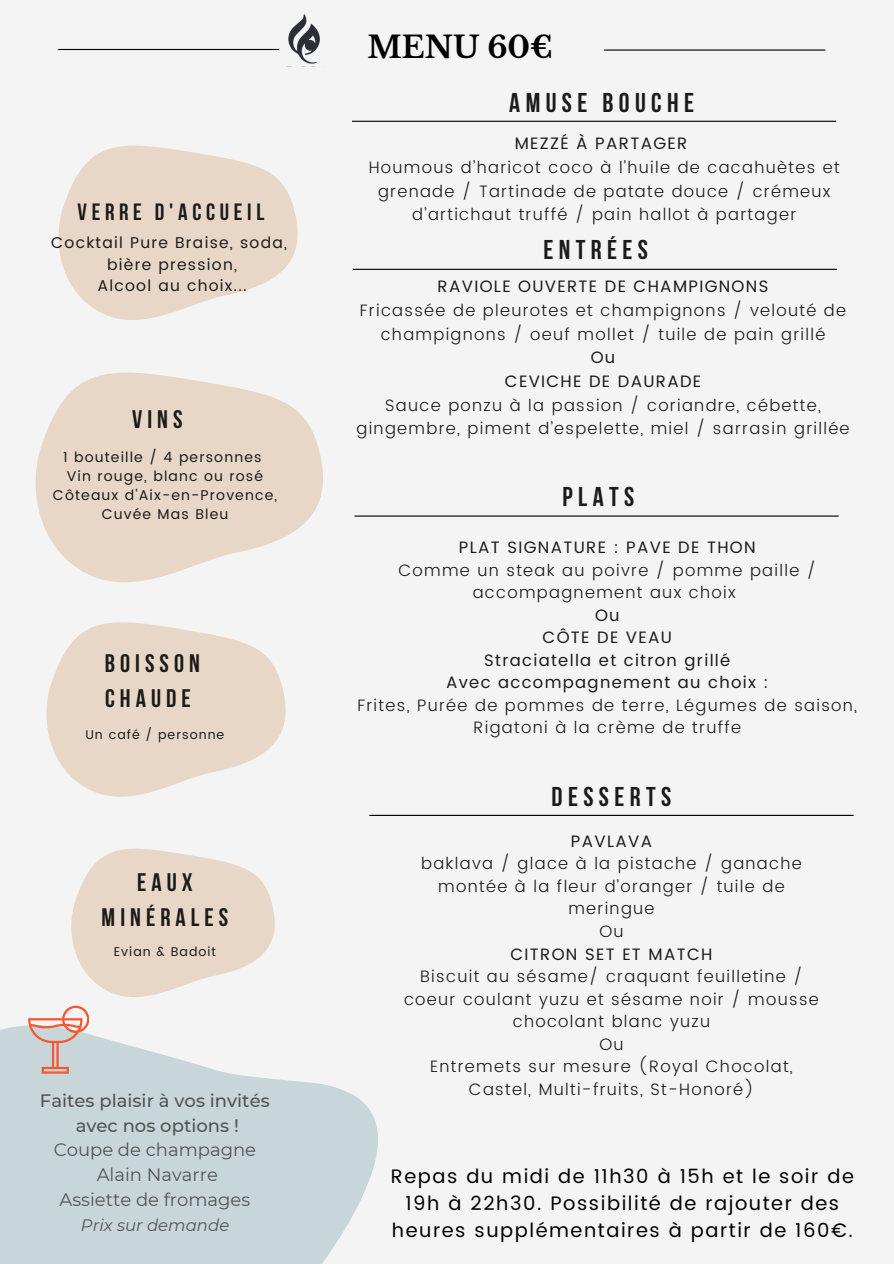
<style>
.page{position:relative;width:894px;height:1264px;background:#fff}
.page>*{position:absolute;margin:0;border:0;box-sizing:border-box;transform-origin:0 0}
.t1{font:700 30px "Libre Baskerville";color:#000}
.t2{font:700 27px "Bebas Neue";letter-spacing:.2em;color:#1b1b1b}
.t3{font:700 25.2px/35.2px "Bebas Neue";letter-spacing:.2em;color:#1b1b1b}
.t4{font:700 23.4px "Bebas Neue";letter-spacing:.2em;color:#1b1b1b}
.t5{font:19.5px/27px "Poppins";letter-spacing:.08em;color:#000;text-align:center}
.t6{font:18px/24.8px "Montserrat";color:#545454;text-align:center}
.t7{font:300 16.5px/22.5px "Poppins";letter-spacing:.08em;color:#1b1b1b;text-align:center}
.t8{font:16.5px/22.5px "Poppins";letter-spacing:.08em;color:#1b1b1b;text-align:center}
.t9{font:italic 16.5px "Montserrat";color:#545454}
.t10{font:15.6px/21.3px "Poppins";letter-spacing:.08em;color:#1b1b1b;text-align:center}
.t11{font:14.1px/19.2px "Poppins";letter-spacing:.08em;color:#1b1b1b;text-align:center}
.t12{font:12.6px "Poppins";letter-spacing:.08em;color:#1b1b1b}
.s1{font-weight:500}
.s2{font-weight:400}
</style>
<div class="page">
<div style="left:0;top:0;width:893px;height:1263px;background:#f4f4f4"></div>
<svg style="left:35px;top:372px;width:288px;height:199px;fill:#e8d7c6"></svg>
<svg style="left:58px;top:145px;width:240px;height:175px;fill:#e8d7c6"></svg>
<hr style="left:58px;top:49px;width:221px;height:1px;background:#000">
<hr style="left:604px;top:49px;width:221px;height:2px;background:#000">
<img style="left:286px;top:14px;width:38px;height:53px">
<svg style="left:46px;top:571px;width:240px;height:226px;fill:#e8d7c6"></svg>
<hr style="left:353px;top:269px;width:483px;height:1px;background:#000">
<hr style="left:354px;top:515px;width:484px;height:1px;background:#000">
<hr style="left:369px;top:814px;width:484px;height:2px;background:#000">
<svg style="left:0;top:1025px;width:378px;height:238px;fill:#c8d6d9"></svg>
<svg style="left:28px;top:1018px;width:61px;height:55px;background:#d4c0ba"></svg>
<svg style="left:46px;top:848px;width:229px;height:172px;fill:#e8d7c6"></svg>
<hr style="left:352px;top:121px;width:484px;height:1px;background:#000">
<h1 class="t4" style="left:78px;top:202px;width:188px">VERRE D'ACCUEIL</h1>
<h3 class="t10" style="left:51px;top:232px;width:237px">Cocktail Pure Braise, soda, bière pression,<br>Alcool au choix...</h3>
<h6 class="t3" style="left:132px;top:404px;width:52px">VINS</h6>
<h2 class="t11" style="left:63px;top:447px;width:200px">1 bouteille / 4 personnes</h2>
<p class="t11" style="left:67px;top:466px;width:198px">Vin rouge, blanc ou rosé</p>
<h4 class="t11" style="left:53px;top:485px;width:225px">Côteaux d'Aix-en-Provence,<br>Cuvée Mas Bleu</h4>
<p class="t3" style="left:105px;top:648px;width:97px">BOISSON<br>CHAUDE</p>
<h2 class="t12" style="left:85px;top:727px;width:140px">Un café / personne</h2>
<p class="t3" style="left:102px;top:867px;width:128px;text-align:center">EAUX<br>MINÉRALES</p>
<h2 class="t12" style="left:114px;top:944px;width:104px">Evian &amp; Badoit</h2>
<h4 class="t6" style="left:40px;top:1088px;width:231px"><span class="s1">Faites plaisir à vos invités avec nos options !<br></span>Coupe de champagne<br>Alain Navarre<br>Assiette de fromages</h4>
<h4 class="t9" style="left:81px;top:1214px;width:150px">Prix sur demande</h4>
<p class="t1" style="left:367px;top:29px;width:187px">MENU 60€</p>
<p class="t2" style="left:509px;top:92px;width:186px">AMUSE BOUCHE</p>
<p class="t8" style="left:514px;top:132px;width:174px">MEZZÉ À PARTAGER</p>
<p class="t7" style="left:368px;top:155px;width:472px;line-height:23.7px">Houmous d’haricot coco à l’huile de cacahuètes et grenade / Tartinade de patate douce / crémeux d’artichaut truffé / pain hallot à partager</p>
<p class="t2" style="left:543px;top:239px;width:106px">ENTRÉES</p>
<p class="t8" style="left:437px;top:275px;width:332px">RAVIOLE OUVERTE DE CHAMPIGNONS</p>
<p class="t7" style="left:360px;top:298px;width:487px;line-height:23.7px">Fricassée de pleurotes et champignons / velouté de champignons / oeuf mollet / tuile de pain grillé</p>
<p class="t8" style="left:504px;top:346px;width:198px;line-height:23.7px">Ou<br>CEVICHE DE DAURADE</p>
<p class="t7" style="left:356px;top:393px;width:494px;line-height:23.7px">Sauce ponzu à la passion / coriandre, cébette, gingembre, piment d’espelette, miel / sarrasin grillée</p>
<h1 class="t2" style="left:562px;top:486px;width:73px">PLATS</h1>
<p class="t8" style="left:459px;top:536px;width:298px">PLAT SIGNATURE : PAVE DE THON</p>
<p class="t7" style="left:398px;top:559px;width:419px">Comme un steak au poivre / pomme paille / accompagnement aux choix</p>
<p class="t8" style="left:446px;top:604px;width:324px">Ou<br>CÔTE DE VEAU<br>Straciatella et citron grillé<br>Avec accompagnement au choix :</p>
<p class="t7" style="left:357px;top:694px;width:501px">Frites, Purée de pommes de terre, Légumes de saison,<br>Rigatoni à la crème de truffe</p>
<p class="t2" style="left:551px;top:786px;width:121px">DESSERTS</p>
<p class="t7" style="left:404px;top:830px;width:416px"><span class="s2">PAVLAVA<br></span>baklava / glace à la pistache / ganache montée à la fleur d’oranger / tuile de meringue<br>Ou<br><span class="s2">CITRON SET ET MATCH<br></span>Biscuit au sésame/ craquant feuilletine / coeur coulant yuzu et sésame noir / mousse chocolant blanc yuzu<br>Ou<br>Entremets sur mesure (Royal Chocolat,<br>Castel, Multi-fruits, St-Honoré)</p>
<h4 class="t5" style="left:390px;top:1162px;width:464px">Repas du midi de 11h30 à 15h et le soir de<br>19h à 22h30. Possibilité de rajouter des heures supplémentaires à partir de 160€.</h4>
</div>
